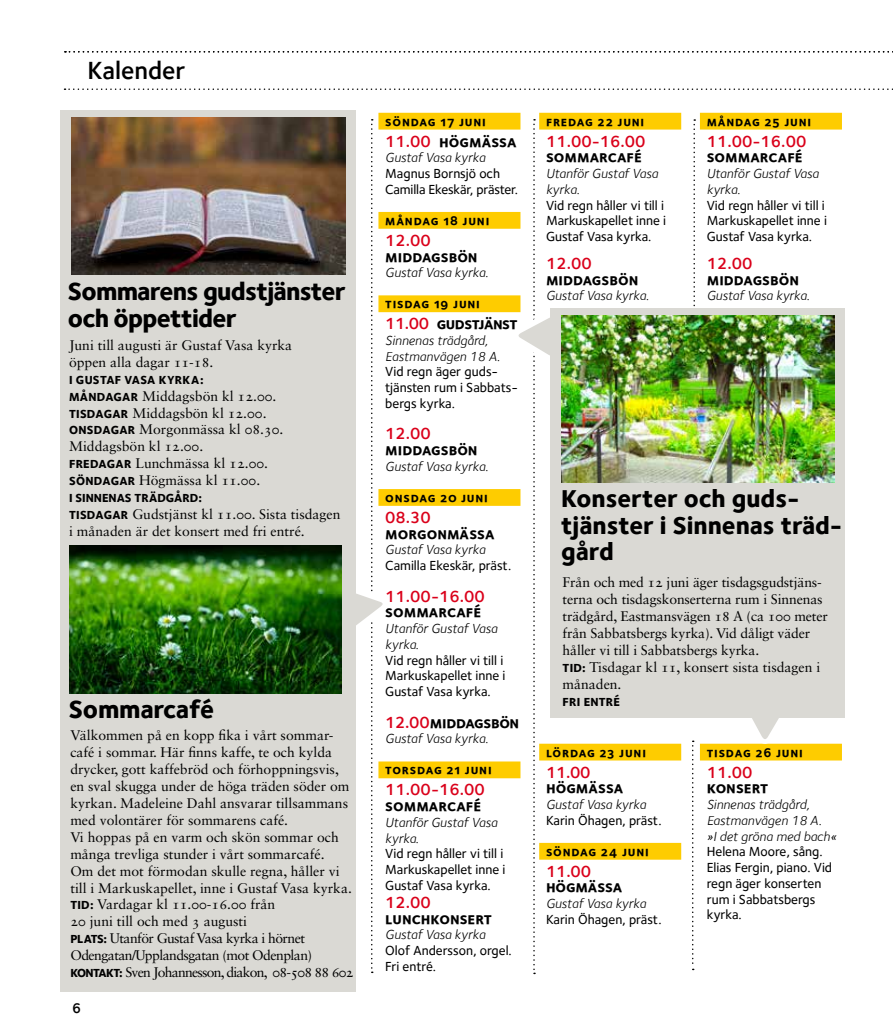
<style>
.page{position:relative;width:893px;height:1029px;background:#fff}
.page>*{position:absolute;margin:0;border:0;box-sizing:border-box;transform-origin:0 0}
.t1{font:800 25.5px/27px "Foundry Sterling";letter-spacing:-.03em;color:#000}
.t2{font:800 25.5px "Foundry Sterling";letter-spacing:-.01em;color:#000}
.t3{font:600 25.5px "Foundry Sterling";color:#000}
.t4{font:800 25.05px/26.5px "Foundry Sterling";color:#000}
.t5{font:16.5px "Foundry Sterling Bold Expert";color:#000}
.t6{font:600 16.5px "Foundry Sterling";color:#da001a}
.t7{font:16.5px "Foundry Sterling Bold Expert";letter-spacing:-.03em;color:#000}
.t8{font:16.5px "Foundry Sterling Bold Expert";letter-spacing:-.02em;color:#000}
.t9{font:15px "Foundry Sterling Demi Expert";color:#000}
.t10{font:13.95px/17px "Sabon LT Std";color:#000}
.t11{font:500 13.5px/15.8px "Foundry Sterling";color:#000}
.t12{font:italic 13.5px/15.8px "Foundry Sterling";color:#000}
.t13{font:13.5px "Foundry Sterling Bold Expert";letter-spacing:.06em;color:#000}
.t14{font:12px "Foundry Sterling Extra Bold OSF";letter-spacing:.02em;color:#000}
.t15{font:12px "Foundry Sterling Extra Bold OSF";color:#000}
.s1{font-family:"Foundry Sterling Extra Bold OSF";font-size:12px}
.s2{font-family:"Foundry Sterling";font-weight:600;color:#da001a}
</style>
<div class="page">
<svg style="left:65px;top:88px;width:828px;height:2px"></svg>
<svg style="left:65px;top:51px;width:828px;height:2px"></svg>
<div style="left:378px;top:113px;width:142px;height:17px;background:#fecc00"></div>
<div style="left:378px;top:212px;width:142px;height:17px;background:#fecc00"></div>
<div style="left:378px;top:295px;width:142px;height:17px;background:#fecc00"></div>
<div style="left:378px;top:489px;width:142px;height:17px;background:#fecc00"></div>
<div style="left:378px;top:761px;width:142px;height:17px;background:#fecc00"></div>
<div style="left:539px;top:113px;width:142px;height:17px;background:#fecc00"></div>
<div style="left:539px;top:744px;width:142px;height:16px;background:#fecc00"></div>
<div style="left:539px;top:843px;width:142px;height:17px;background:#fecc00"></div>
<div style="left:700px;top:113px;width:142px;height:17px;background:#fecc00"></div>
<div style="left:700px;top:744px;width:142px;height:16px;background:#fecc00"></div>
<svg style="left:693px;top:119px;width:2px;height:188px"></svg>
<svg style="left:692px;top:741px;width:2px;height:229px"></svg>
<svg style="left:356px;top:119px;width:35px;height:854px"></svg>
<div style="left:60px;top:545px;width:296px;height:447px;background:#dad9d4"></div>
<img style="left:69px;top:545px;width:273px;height:148px">
<svg style="left:739px;top:718px;width:53px;height:26px"></svg>
<svg style="left:510px;top:119px;width:52px;height:855px"></svg>
<div style="left:550px;top:308px;width:295px;height:410px;background:#dad9d4"></div>
<img style="left:561px;top:315px;width:274px;height:167px">
<div style="left:60px;top:111px;width:296px;height:434px;background:#dad9d4"></div>
<img style="left:71px;top:118px;width:274px;height:157px">
<h1 class="t3" style="left:87px;top:55px;width:100px">Kalender</h1>
<h1 class="t1" style="left:68px;top:277px;width:279px">Sommarens gudstjänster och öppettider</h1>
<p class="t10" style="left:69px;top:336px;width:225px">Juni till augusti är Gustaf Vasa kyrka öppen alla dagar 11-18.</p>
<p class="t14" style="left:69px;top:372px;width:136px">I GUSTAF VASA KYRKA:</p>
<p class="t10" style="left:69px;top:387px;width:216px"><span class="s1">MÅNDAGAR</span> Middagsbön kl 12.00.<br><span class="s1">TISDAGAR</span> Middagsbön kl 12.00.<br><span class="s1">ONSDAGAR</span> Morgonmässa kl 08.30.<br>Middagsbön kl 12.00.<br><span class="s1">FREDAGAR</span> Lunchmässa kl 12.00.<br><span class="s1">SÖNDAGAR</span> Högmässa kl 11.00.</p>
<p class="t15" style="left:69px;top:491px;width:134px">I SINNENAS TRÄDGÅRD:</p>
<p class="t10" style="left:69px;top:506px;width:273px"><span class="s1">TISDAGAR</span> Gudstjänst kl 11.00. Sista tisdagen i månaden är det konsert med fri entré.</p>
<h1 class="t2" style="left:69px;top:694px;width:147px">Sommarcafé</h1>
<p class="t10" style="left:70px;top:726px;width:285px">Välkommen på en kopp fika i vårt sommar&shy;café i sommar. Här finns kaffe, te och kylda drycker, gott kaffebröd och förhoppningsvis, en sval skugga under de höga träden söder om kyrkan. Madeleine Dahl ansvarar tillsammans med volontärer för sommarens café.<br>Vi hoppas på en varm och skön sommar och många trevliga stunder i vårt sommarcafé.<br>Om det mot förmodan skulle regna, håller vi till i Markuskapellet, inne i Gustaf Vasa kyrka.<br><span class="s1">TID:</span> Vardagar kl 11.00-16.00 från<br>20 juni till och med 3 augusti<br><span class="s1">PLATS:</span> Utanför Gustaf Vasa kyrka i hörnet Odengatan/Upplandsgatan (mot Odenplan)<br><span class="s1">KONTAKT:</span> Sven Johannesson, diakon, 08-508 88 602</p>
<p class="t9" style="left:72px;top:998px;width:10px">6</p>
<p class="t13" style="left:385px;top:113px;width:102px">söndag 17 juni</p>
<p class="t5" style="left:385px;top:131px;width:133px"><span class="s2">11.00</span> högmässa</p>
<p class="t12" style="left:385px;top:150px;width:102px">Gustaf Vasa kyrka</p>
<p class="t11" style="left:385px;top:166px;width:134px">Magnus Bornsjö och<br>Camilla Ekeskär, präster.</p>
<p class="t13" style="left:385px;top:212px;width:106px">måndag 18 juni</p>
<p class="t6" style="left:385px;top:230px;width:47px">12.00</p>
<p class="t5" style="left:385px;top:246px;width:94px">middagsbön</p>
<p class="t12" style="left:385px;top:265px;width:105px">Gustaf Vasa kyrka.</p>
<p class="t13" style="left:385px;top:296px;width:96px">tisdag 19 juni</p>
<p class="t7" style="left:385px;top:314px;width:134px"><span class="s2">11.00</span> gudstjänst</p>
<p class="t12" style="left:385px;top:332px;width:116px">Sinnenas trädgård,<br>Eastmanvägen 18 A.</p>
<p class="t11" style="left:385px;top:364px;width:134px">Vid regn äger guds&shy;tjänsten rum i Sabbats&shy;bergs kyrka.</p>
<p class="t6" style="left:385px;top:424px;width:47px">12.00</p>
<p class="t5" style="left:385px;top:440px;width:94px">middagsbön</p>
<p class="t12" style="left:385px;top:458px;width:105px">Gustaf Vasa kyrka.</p>
<p class="t13" style="left:385px;top:489px;width:104px">onsdag 20 juni</p>
<p class="t6" style="left:385px;top:508px;width:47px">08.30</p>
<p class="t5" style="left:385px;top:523px;width:111px">morgonmässa</p>
<p class="t12" style="left:385px;top:542px;width:102px">Gustaf Vasa kyrka</p>
<p class="t11" style="left:385px;top:558px;width:128px">Camilla Ekeskär, präst.</p>
<p class="t6" style="left:385px;top:586px;width:101px">11.00-16.00</p>
<p class="t5" style="left:385px;top:602px;width:98px">sommarcafé</p>
<p class="t12" style="left:385px;top:621px;width:114px">Utanför Gustaf Vasa kyrka.</p>
<p class="t11" style="left:385px;top:652px;width:122px">Vid regn håller vi till i<br>Markuskapellet inne i<br>Gustaf Vasa kyrka.</p>
<p class="t8" style="left:385px;top:712px;width:136px"><span class="s2">12.00</span>middagsbön</p>
<p class="t12" style="left:385px;top:731px;width:105px">Gustaf Vasa kyrka.</p>
<p class="t13" style="left:385px;top:762px;width:108px">torsdag 21 juni</p>
<p class="t6" style="left:385px;top:780px;width:101px">11.00-16.00</p>
<p class="t5" style="left:385px;top:796px;width:98px">sommarcafé</p>
<p class="t12" style="left:385px;top:814px;width:114px">Utanför Gustaf Vasa kyrka.</p>
<p class="t11" style="left:385px;top:846px;width:122px">Vid regn håller vi till i<br>Markuskapellet inne i<br>Gustaf Vasa kyrka.</p>
<p class="t6" style="left:385px;top:893px;width:47px">12.00</p>
<p class="t5" style="left:385px;top:908px;width:108px">lunchkonsert</p>
<p class="t12" style="left:385px;top:927px;width:102px">Gustaf Vasa kyrka</p>
<p class="t11" style="left:385px;top:943px;width:128px">Olof Andersson, orgel.<br>Fri entré.</p>
<p class="t13" style="left:546px;top:113px;width:100px">fredag 22 juni</p>
<p class="t6" style="left:546px;top:131px;width:101px">11.00-16.00</p>
<p class="t5" style="left:546px;top:147px;width:98px">sommarcafé</p>
<p class="t12" style="left:546px;top:166px;width:114px">Utanför Gustaf Vasa kyrka.</p>
<p class="t11" style="left:546px;top:197px;width:122px">Vid regn håller vi till i<br>Markuskapellet inne i<br>Gustaf Vasa kyrka.</p>
<p class="t6" style="left:546px;top:254px;width:47px">12.00</p>
<p class="t5" style="left:546px;top:269px;width:94px">middagsbön</p>
<p class="t12" style="left:546px;top:288px;width:105px">Gustaf Vasa kyrka.</p>
<p class="t13" style="left:707px;top:113px;width:106px">måndag 25 juni</p>
<p class="t6" style="left:707px;top:131px;width:101px">11.00-16.00</p>
<p class="t5" style="left:707px;top:147px;width:98px">sommarcafé</p>
<p class="t12" style="left:707px;top:166px;width:114px">Utanför Gustaf Vasa kyrka.</p>
<p class="t11" style="left:707px;top:197px;width:122px">Vid regn håller vi till i<br>Markuskapellet inne i<br>Gustaf Vasa kyrka.</p>
<p class="t6" style="left:707px;top:254px;width:47px">12.00</p>
<p class="t5" style="left:707px;top:269px;width:94px">middagsbön</p>
<p class="t12" style="left:707px;top:288px;width:105px">Gustaf Vasa kyrka.</p>
<h2 class="t4" style="left:561px;top:485px;width:283px">Konserter och guds&shy;tjänster i Sinnenas träd&shy;gård</h2>
<p class="t10" style="left:563px;top:574px;width:267px">Från och med 12 juni äger tisdagsgudstjäns&shy;terna och tisdagskonserterna rum i Sinnenas trädgård, Eastmansvägen 18 A (ca 100 meter från Sabbatsbergs kyrka). Vid dåligt väder håller vi till i Sabbatsbergs kyrka.<br><span class="s1">TID:</span> Tisdagar kl 11, konsert sista tisdagen i månaden.</p>
<p class="t14" style="left:563px;top:694px;width:59px">FRI ENTRÉ</p>
<p class="t13" style="left:546px;top:744px;width:101px">lördag 23 juni</p>
<p class="t6" style="left:546px;top:762px;width:46px">11.00</p>
<p class="t5" style="left:546px;top:778px;width:79px">högmässa</p>
<p class="t12" style="left:546px;top:797px;width:102px">Gustaf Vasa kyrka</p>
<p class="t11" style="left:546px;top:812px;width:117px">Karin Öhagen, präst.</p>
<p class="t13" style="left:546px;top:843px;width:104px">söndag 24 juni</p>
<p class="t6" style="left:546px;top:861px;width:47px">11.00</p>
<p class="t5" style="left:546px;top:877px;width:78px">högmässa</p>
<p class="t12" style="left:546px;top:896px;width:102px">Gustaf Vasa kyrka</p>
<p class="t11" style="left:546px;top:911px;width:117px">Karin Öhagen, präst.</p>
<p class="t13" style="left:707px;top:744px;width:98px">tisdag 26 juni</p>
<p class="t6" style="left:707px;top:762px;width:47px">11.00</p>
<p class="t5" style="left:707px;top:778px;width:63px">konsert</p>
<p class="t12" style="left:707px;top:797px;width:131px">Sinnenas trädgård,<br>Eastmanvägen 18 A.<br>»I det gröna med bach«</p>
<p class="t11" style="left:707px;top:844px;width:127px">Helena Moore, sång.<br>Elias Fergin, piano. Vid regn äger konserten rum i Sabbatsbergs kyrka.</p>
</div>
